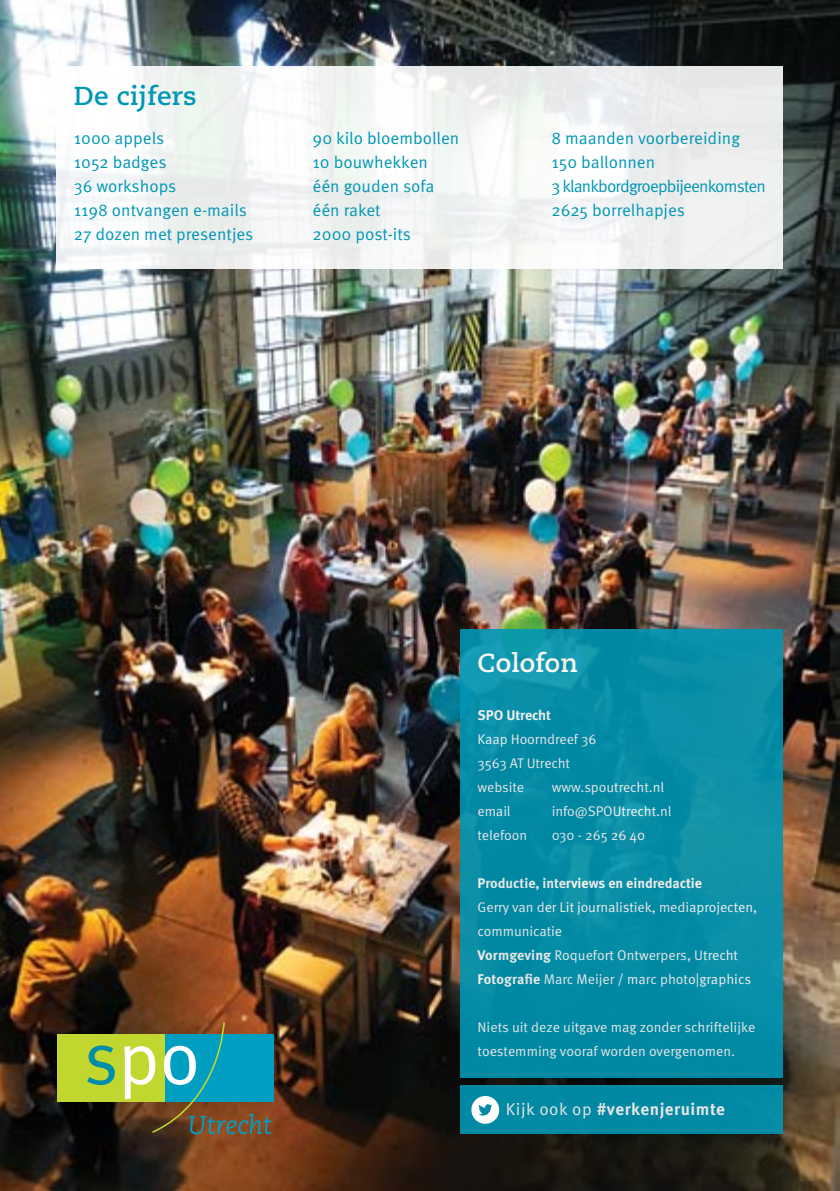
<style>
.page{position:relative;width:840px;height:1191px;background:#fff}
.page>*{position:absolute;margin:0;border:0;box-sizing:border-box;transform-origin:0 0}
.t1{font:700 26px "Caecilia";letter-spacing:.01em;color:#0097b5}
.t2{font:700 26px "Caecilia";letter-spacing:.01em;color:#fff}
.t3{font:17px/24px "Meta OT";color:#0097b5}
.t4{font:700 17px "Meta OT";letter-spacing:.03em;color:#fff}
.t5{font:14px/24px "Meta OT";letter-spacing:-.005em;color:#fff}
.t6{font:700 14px "Meta OT";letter-spacing:-.005em;color:#fff}
.s1{font-weight:700}
.s2{font-weight:400}
</style>
<div class="page">
<img style="left:0;top:0;width:839px;height:1191px">
<div style="left:460px;top:629px;width:323px;height:449px;background:linear-gradient(to bottom,#0c91a9,#0289a4)"></div>
<div style="left:460px;top:1085px;width:322px;height:49px;background:#0289a4"></div>
<div style="left:57px;top:66px;width:725px;height:202px;background:linear-gradient(to right,#f6f9f8,#eef0ef)"></div>
<div style="left:21px;top:996px;width:288px;height:172px;background:#000;opacity:.2"></div>
<div style="left:57px;top:1033px;width:108px;height:68px;background:#c1d72f"></div>
<svg style="left:87px;top:1045px;width:28px;height:40px"></svg>
<svg style="left:124px;top:1022px;width:147px;height:112px;background:#598b76"></svg>
<svg style="left:471px;top:1096px;width:28px;height:27px"></svg>
<h1 class="t1" style="left:74px;top:81px;width:124px">De cijfers</h1>
<p class="t3" style="left:74px;top:126px;width:181px">1000 appels<br>1052 badges<br>36 workshops<br>1198 ontvangen e-mails<br>27 dozen met presentjes</p>
<p class="t3" style="left:312px;top:126px;width:148px">90 kilo bloembollen<br>10 bouwhekken één gouden sofa één raket<br>2000 post-its</p>
<p class="t3" style="left:551px;top:126px;width:216px">8 maanden voorbereiding<br>150 ballonnen<br>3 klankbordgroepbijeenkomsten<br>2625 borrelhapjes</p>
<h1 class="t2" style="left:477px;top:648px;width:102px">Colofon</h1>
<p class="t6" style="left:477px;top:706px;width:75px">SPO Utrecht</p>
<p class="t5" style="left:477px;top:727px;width:120px">Kaap Hoorndreef 36<br>3563 AT Utrecht website</p>
<p class="t5" style="left:551px;top:775px;width:114px">www.spoutrecht.nl</p>
<p class="t5" style="left:477px;top:799px;width:35px">email</p>
<p class="t5" style="left:551px;top:799px;width:121px">info@SPOUtrecht.nl</p>
<p class="t5" style="left:477px;top:823px;width:51px">telefoon</p>
<p class="t5" style="left:551px;top:823px;width:95px">030 - 265 26 40</p>
<p class="t6" style="left:477px;top:874px;width:226px">Productie, interviews en eindredactie</p>
<p class="t5" style="left:477px;top:895px;width:281px">Gerry van der Lit journalistiek, mediaprojecten, communicatie<br><span class="s1">Vormgeving</span> Roquefort Ontwerpers, Utrecht <span class="s1">Fotografie</span> Marc Meijer / marc photo|graphics</p>
<p class="t5" style="left:477px;top:1015px;width:279px">Niets uit deze uitgave mag zonder schriftelijke toestemming vooraf worden overgenomen.</p>
<p class="t4" style="left:505px;top:1098px;width:220px"><span class="s2">Kijk ook op</span> #verkenjeruimte</p>
</div>
